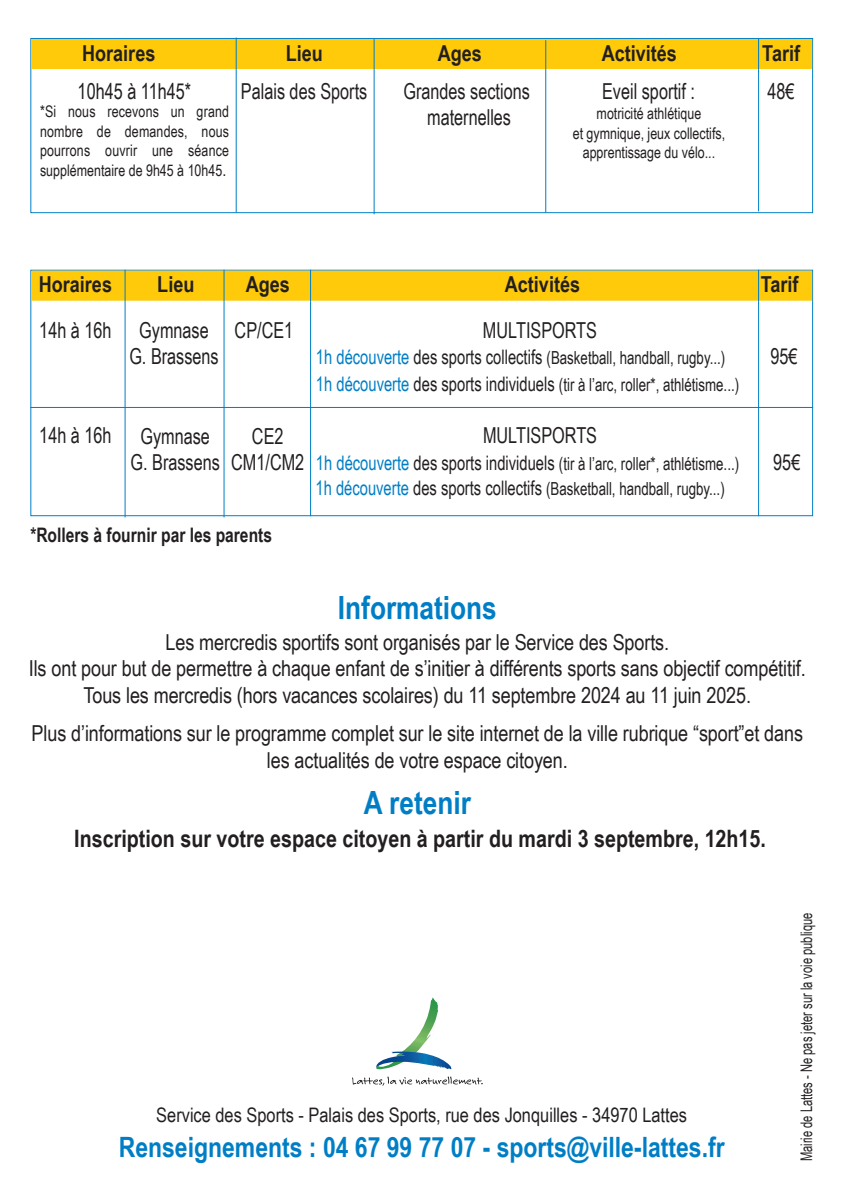
<style>
.page{position:relative;width:847px;height:1191px;background:#fff}
.page>*{position:absolute;margin:0;border:0;box-sizing:border-box;transform-origin:0 0}
.t1{font:700 32px "Arial Narrow";color:#007ec5}
.t2{font:700 28px "Arial Narrow";color:#007ec5}
.t3{font:700 24px "Arial Narrow";color:#231f20}
.t4{font:22px/27.8px "Arial Narrow";letter-spacing:-.005em;color:#231f20;text-align:center}
.t5{font:22px "Arial Narrow";letter-spacing:-.005em;color:#231f20;scale:.9 1}
.t6{font:700 22px "Arial Narrow";color:#231f20}
.t7{font:20px "Arial Narrow";color:#231f20}
.t8{font:700 20px "Arial Narrow";color:#231f20;scale:.95 1}
.t9{font:18px "Arial Narrow";color:#231f20;scale:.9 1}
.t10{font:16px/19.6px "Arial Narrow";color:#231f20;text-align:justify;scale:.95 1}
.t11{font:16px "Arial Narrow";color:#231f20;scale:.85 1}
.s1{font-size:18px}
.s2{font-size:20px;color:#007ec5}
.s3{font-size:20px}
</style>
<div class="page">
<div style="left:30px;top:38px;width:783px;height:175px;border:1px solid #007ec5"></div>
<div style="left:31px;top:39px;width:781px;height:30px;background:#feca0a"></div>
<hr style="left:236px;top:37px;width:1px;height:176px;background:#007ec5">
<hr style="left:373px;top:39px;width:1px;height:175px;background:#007ec5">
<hr style="left:545px;top:40px;width:1px;height:173px;background:#007ec5">
<div style="left:31px;top:271px;width:781px;height:30px;background:#feca0a"></div>
<hr style="left:30px;top:407px;width:783px;height:1px;background:#007ec5">
<hr style="left:125px;top:270px;width:1px;height:247px;background:#007ec5">
<hr style="left:223px;top:270px;width:1px;height:247px;background:#007ec5">
<hr style="left:310px;top:270px;width:1px;height:246px;background:#007ec5">
<svg style="left:376px;top:997px;width:75px;height:73px"></svg>
<svg style="left:352px;top:1076px;width:131px;height:9px"></svg>
<hr style="left:758px;top:39px;width:1px;height:172px;background:#007ec5">
<hr style="left:758px;top:270px;width:1px;height:246px;background:#007ec5">
<hr style="left:846px;top:39px;width:1px;height:30px;background:#feca0a">
<hr style="left:846px;top:271px;width:1px;height:30px;background:#feca0a">
<p class="t6" style="left:82px;top:40px;width:75px">Horaires</p>
<p class="t6" style="left:286px;top:40px;width:39px">Lieu</p>
<p class="t6" style="left:438px;top:40px;width:46px">Ages</p>
<p class="t6" style="left:601px;top:40px;width:77px">Activités</p>
<p class="t6" style="left:762px;top:40px;width:39px">Tarif</p>
<p class="t5" style="left:78px;top:78px;width:128px">10h45 à 11h45*</p>
<p class="t5" style="left:241px;top:78px;width:142px">Palais des Sports</p>
<p class="t5" style="left:403px;top:78px;width:142px">Grandes sections</p>
<p class="t5" style="left:602px;top:78px;width:105px">Eveil sportif :</p>
<p class="t5" style="left:767px;top:78px;width:32px">48€</p>
<p class="t5" style="left:427px;top:105px;width:95px">maternelles</p>
<p class="t10" style="left:40px;top:102px;width:200px">*Si nous recevons un grand nombre de demandes, nous pourrons ouvrir une séance supplémentaire de 9h45 à 10h45<span class="s1">.</span></p>
<p class="t10" style="left:596px;top:104px;width:112px">motricité athlétique</p>
<p class="t10" style="left:572px;top:123px;width:162px">et gymnique, jeux collectifs,</p>
<p class="t10" style="left:582px;top:142px;width:141px">apprentissage du vélo...</p>
<p class="t6" style="left:39px;top:272px;width:75px">Horaires</p>
<p class="t6" style="left:157px;top:272px;width:39px">Lieu</p>
<p class="t6" style="left:246px;top:272px;width:46px">Ages</p>
<p class="t6" style="left:505px;top:272px;width:77px">Activités</p>
<p class="t6" style="left:760px;top:272px;width:39px">Tarif</p>
<p class="t5" style="left:39px;top:317px;width:82px">14h à 16h</p>
<p class="t5" style="left:234px;top:317px;width:67px">CP/CE1</p>
<p class="t5" style="left:483px;top:317px;width:128px">MULTISPORTS</p>
<p class="t9" style="left:316px;top:347px;width:456px"><span class="s2">1h découverte</span> <span class="s3">des sports collectifs</span> (Basketball, handball, rugby...)</p>
<p class="t5" style="left:770px;top:344px;width:32px">95€</p>
<p class="t9" style="left:316px;top:374px;width:472px"><span class="s2">1h découverte</span> <span class="s3">des sports individuels</span> (tir à l’arc, roller*, athlétisme...)</p>
<p class="t5" style="left:39px;top:423px;width:82px">14h à 16h</p>
<p class="t5" style="left:483px;top:423px;width:128px">MULTISPORTS</p>
<p class="t9" style="left:316px;top:453px;width:472px"><span class="s2">1h découverte</span> <span class="s3">des sports individuels</span> (tir à l’arc, roller*, athlétisme...)</p>
<p class="t5" style="left:773px;top:449px;width:32px">95€</p>
<p class="t9" style="left:315px;top:478px;width:456px"><span class="s2">1h découverte</span> <span class="s3">des sports collectifs</span> (Basketball, handball, rugby...)</p>
<p class="t8" style="left:30px;top:523px;width:256px">*Rollers à fournir par les parents</p>
<p class="t5" style="left:139px;top:317px;width:79px">Gymnase</p>
<p class="t5" style="left:129px;top:343px;width:101px">G. Brassens</p>
<p class="t5" style="left:140px;top:423px;width:79px">Gymnase</p>
<p class="t5" style="left:130px;top:449px;width:101px">G. Brassens</p>
<p class="t5" style="left:252px;top:423px;width:37px">CE2</p>
<p class="t5" style="left:231px;top:449px;width:83px">CM1/CM2</p>
<p class="t1" style="left:338px;top:589px;width:160px">Informations</p>
<p class="t4" style="left:165px;top:628px;width:505px">Les mercredis sportifs sont organisés par le Service des Sports.</p>
<p class="t4" style="left:29px;top:654px;width:778px">Ils ont pour but de permettre à chaque enfant de s’initier à différents sports sans objectif compétitif.</p>
<p class="t4" style="left:83px;top:681px;width:669px">Tous les mercredis (hors vacances scolaires) du 11 septembre 2024 au 11 juin 2025.</p>
<p class="t4" style="left:32px;top:718px;width:773px">Plus d’informations sur le programme complet sur le site internet de la ville rubrique “sport”et dans les actualités de votre espace citoyen.</p>
<p class="t1" style="left:364px;top:784px;width:108px">A retenir</p>
<p class="t3" style="left:74px;top:824px;width:693px">Inscription sur votre espace citoyen à partir du mardi 3 septembre, 12h15.</p>
<p class="t7" style="left:156px;top:1102px;width:532px">Service des Sports - Palais des Sports, rue des Jonquilles - 34970 Lattes</p>
<p class="t2" style="left:119px;top:1130px;width:607px">Renseignements : 04 67 99 77 07 - sports@ville-lattes.fr</p>
<p class="t11" style="left:797px;top:1161px;width:294px;rotate:-90deg">Mairie de Lattes - Ne pas jeter sur la voie publique</p>
</div>
